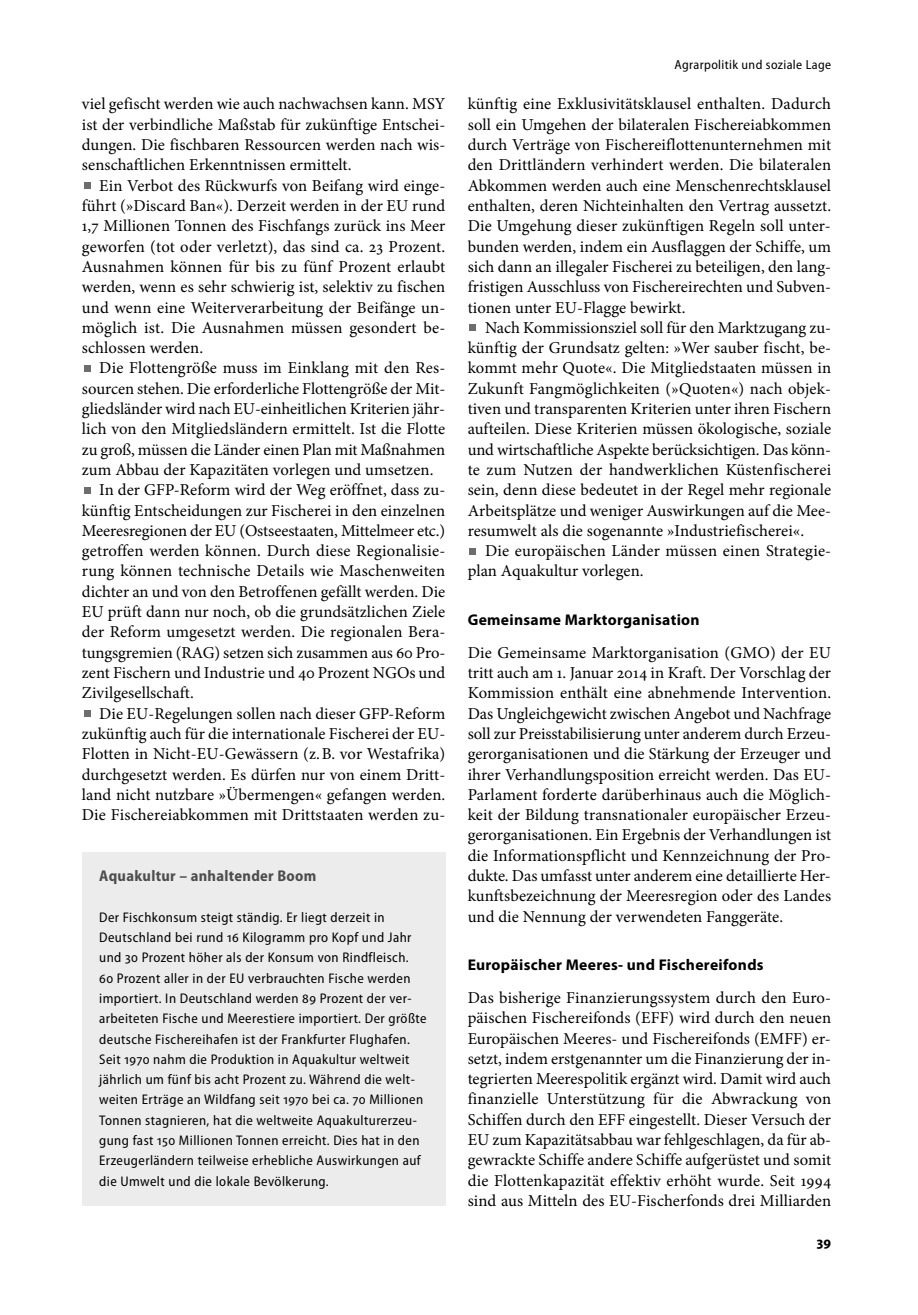
<style>
.page{position:relative;width:918px;height:1315px;background:#fff}
.page>*{position:absolute;margin:0;border:0;box-sizing:border-box;transform-origin:0 0}
.t1{font:16.62px/20.3px "Minion Pro";letter-spacing:.005em;color:#000;text-align:justify}
.t2{font:700 15.58px "Myriad Pro";letter-spacing:.02em;color:#000}
.t3{font:700 semi-condensed 15.58px "Myriad Pro";letter-spacing:.02em;color:#4d4d4d}
.t4{font:semi-condensed 14px/20.3px "Myriad Pro";letter-spacing:.03em;color:#000}
.t5{font:semi-condensed 13.12px "Myriad Pro";letter-spacing:.03em;color:#000}
</style>
<div class="page">
<div style="left:84px;top:182px;width:7px;height:7px;background:#6d6d6d"></div>
<div style="left:84px;top:365px;width:7px;height:7px;background:#6d6d6d"></div>
<div style="left:84px;top:487px;width:7px;height:7px;background:#6d6d6d"></div>
<div style="left:84px;top:710px;width:7px;height:7px;background:#6d6d6d"></div>
<div style="left:469px;top:324px;width:7px;height:7px;background:#6d6d6d"></div>
<div style="left:469px;top:548px;width:7px;height:7px;background:#6d6d6d"></div>
<div style="left:82px;top:852px;width:363px;height:353px;background:#ececec"></div>
<p class="t1" style="left:82px;top:95px;width:365px">viel gefischt werden wie auch nachwachsen kann. MSY ist der verbindliche Maßstab für zukünftige Entschei&shy;dungen. Die fischbaren Ressourcen werden nach wis&shy;senschaftlichen Erkenntnissen ermittelt.</p>
<p class="t1" style="left:82px;top:177px;width:365px;text-indent:17px">Ein Verbot des Rückwurfs von Beifang wird einge&shy;führt (»Discard Ban«). Derzeit werden in der EU rund 1,7 Millionen Tonnen des Fischfangs zurück ins Meer geworfen (tot oder verletzt), das sind ca. 23 Prozent.<br>Ausnahmen können für bis zu fünf Prozent erlaubt werden, wenn es sehr schwierig ist, selektiv zu fischen und wenn eine Weiterverarbeitung der Beifänge un&shy;möglich ist. Die Ausnahmen müssen gesondert be&shy;schlossen werden.</p>
<p class="t1" style="left:99px;top:359px;width:348px">Die Flottengröße muss im Einklang mit den Res-</p>
<p class="t1" style="left:82px;top:380px;width:365px">sourcen stehen. Die erforderliche Flottengröße der Mit-</p>
<p class="t1" style="left:82px;top:400px;width:364px">gliedsländer wird nach EU-einheitlichen Kriterien jähr-</p>
<p class="t1" style="left:82px;top:420px;width:365px">lich von den Mitgliedsländern ermittelt. Ist die Flotte</p>
<p class="t1" style="left:82px;top:441px;width:365px">zu groß, müssen die Länder einen Plan mit Maßnahmen</p>
<p class="t1" style="left:82px;top:461px;width:353px">zum Abbau der Kapazitäten vorlegen und umsetzen.</p>
<p class="t1" style="left:99px;top:481px;width:348px">In der GFP-Reform wird der Weg eröffnet, dass zu-</p>
<p class="t1" style="left:82px;top:501px;width:365px">künftig Entscheidungen zur Fischerei in den einzelnen</p>
<p class="t1" style="left:82px;top:522px;width:365px">Meeresregionen der EU (Ostseestaaten, Mittelmeer etc.)</p>
<p class="t1" style="left:82px;top:542px;width:365px">getroffen werden können. Durch diese Regionalisie-</p>
<p class="t1" style="left:82px;top:562px;width:365px">rung können technische Details wie Maschenweiten</p>
<p class="t1" style="left:82px;top:583px;width:365px">dichter an und von den Betroffenen gefällt werden. Die</p>
<p class="t1" style="left:82px;top:603px;width:365px">EU prüft dann nur noch, ob die grundsätzlichen Ziele</p>
<p class="t1" style="left:82px;top:623px;width:365px">der Reform umgesetzt werden. Die regionalen Bera-</p>
<p class="t1" style="left:82px;top:644px;width:365px">tungsgremien (RAG) setzen sich zusammen aus 60 Pro-</p>
<p class="t1" style="left:82px;top:664px;width:365px">zent Fischern und Industrie und 40 Prozent NGOs und</p>
<p class="t1" style="left:82px;top:684px;width:113px">Zivilgesellschaft.</p>
<p class="t1" style="left:99px;top:704px;width:348px">Die EU-Regelungen sollen nach dieser GFP-Reform</p>
<p class="t1" style="left:82px;top:725px;width:365px">zukünftig auch für die internationale Fischerei der EU-</p>
<p class="t1" style="left:82px;top:745px;width:365px">Flotten in Nicht-EU-Gewässern (z.B. vor Westafrika)</p>
<p class="t1" style="left:82px;top:765px;width:365px">durchgesetzt werden. Es dürfen nur von einem Dritt-</p>
<p class="t1" style="left:82px;top:786px;width:365px">land nicht nutzbare »Übermengen« gefangen werden.</p>
<p class="t1" style="left:82px;top:806px;width:365px">Die Fischereiabkommen mit Drittstaaten werden zu-</p>
<p class="t3" style="left:99px;top:870px;width:219px">Aquakultur – anhaltender Boom</p>
<p class="t4" style="left:99px;top:908px;width:329px">Der Fischkonsum steigt ständig. Er liegt derzeit in Deutschland bei rund 16 Kilogramm pro Kopf und Jahr und 30 Prozent höher als der Konsum von Rindfleisch.<br>60 Prozent aller in der EU verbrauchten Fische werden importiert. In Deutschland werden 89 Prozent der ver&shy;arbeiteten Fische und Meerestiere importiert. Der größte deutsche Fischereihafen ist der Frankfurter Flughafen.<br>Seit 1970 nahm die Produktion in Aquakultur weltweit jährlich um fünf bis acht Prozent zu. Während die welt&shy;weiten Erträge an Wildfang seit 1970 bei ca. 70 Millionen Tonnen stagnieren, hat die weltweite Aquakulturerzeu&shy;gung fast 150 Millionen Tonnen erreicht. Dies hat in den Erzeugerländern teilweise erhebliche Auswirkungen auf die Umwelt und die lokale Bevölkerung.</p>
<p class="t5" style="left:674px;top:60px;width:158px">Agrarpolitik und soziale Lage</p>
<p class="t1" style="left:468px;top:95px;width:365px">künftig eine Exklusivitätsklausel enthalten. Dadurch soll ein Umgehen der bilateralen Fischereiabkommen durch Verträge von Fischereiflottenunternehmen mit den Drittländern verhindert werden. Die bilateralen Abkommen werden auch eine Menschenrechtsklausel enthalten, deren Nichteinhalten den Vertrag aussetzt.<br>Die Umgehung dieser zukünftigen Regeln soll unter&shy;bunden werden, indem ein Ausflaggen der Schiffe, um sich dann an illegaler Fischerei zu beteiligen, den lang&shy;fristigen Ausschluss von Fischereirechten und Subven&shy;tionen unter EU-Flagge bewirkt.</p>
<p class="t1" style="left:468px;top:319px;width:365px;text-indent:17px">Nach Kommissionsziel soll für den Marktzugang zu&shy;künftig der Grundsatz gelten: »Wer sauber fischt, be&shy;kommt mehr Quote«. Die Mitgliedstaaten müssen in Zukunft Fangmöglichkeiten (»Quoten«) nach objek&shy;tiven und transparenten Kriterien unter ihren Fischern aufteilen. Diese Kriterien müssen ökologische, soziale und wirtschaftliche Aspekte berücksichtigen. Das könn&shy;te zum Nutzen der handwerklichen Küstenfischerei sein, denn diese bedeutet in der Regel mehr regionale Arbeitsplätze und weniger Auswirkungen auf die Mee&shy;resumwelt als die sogenannte »Industriefischerei«.</p>
<p class="t1" style="left:468px;top:542px;width:365px;text-indent:17px">Die europäischen Länder müssen einen Strategie&shy;plan Aquakultur vorlegen.</p>
<p class="t2" style="left:468px;top:613px;width:233px">Gemeinsame Marktorganisation</p>
<p class="t1" style="left:468px;top:644px;width:365px">Die Gemeinsame Marktorganisation (GMO) der EU tritt auch am 1. Januar 2014 in Kraft. Der Vorschlag der Kommission enthält eine abnehmende Intervention.<br>Das Ungleichgewicht zwischen Angebot und Nachfrage soll zur Preisstabilisierung unter anderem durch Erzeu&shy;gerorganisationen und die Stärkung der Erzeuger und ihrer Verhandlungsposition erreicht werden. Das EU-Parlament forderte darüberhinaus auch die Möglich&shy;keit der Bildung transnationaler europäischer Erzeu&shy;gerorganisationen. Ein Ergebnis der Verhandlungen ist die Informationspflicht und Kennzeichnung der Pro&shy;dukte. Das umfasst unter anderem eine detaillierte Her&shy;kunftsbezeichnung der Meeresregion oder des Landes und die Nennung der verwendeten Fanggeräte.</p>
<p class="t2" style="left:468px;top:959px;width:297px">Europäischer Meeres- und Fischereifonds</p>
<p class="t1" style="left:468px;top:989px;width:365px">Das bisherige Finanzierungssystem durch den Euro&shy;päischen Fischereifonds (EFF) wird durch den neuen Europäischen Meeres- und Fischereifonds (EMFF) er&shy;setzt, indem erstgenannter um die Finanzierung der in&shy;tegrierten Meerespolitik ergänzt wird. Damit wird auch finanzielle Unterstützung für die Abwrackung von Schiffen durch den EFF eingestellt. Dieser Versuch der EU zum Kapazitätsabbau war fehlgeschlagen, da für ab&shy;gewrackte Schiffe andere Schiffe aufgerüstet und somit die Flottenkapazität effektiv erhöht wurde. Seit 1994 sind aus Mitteln des EU-Fischerfonds drei Milliarden</p>
</div>
